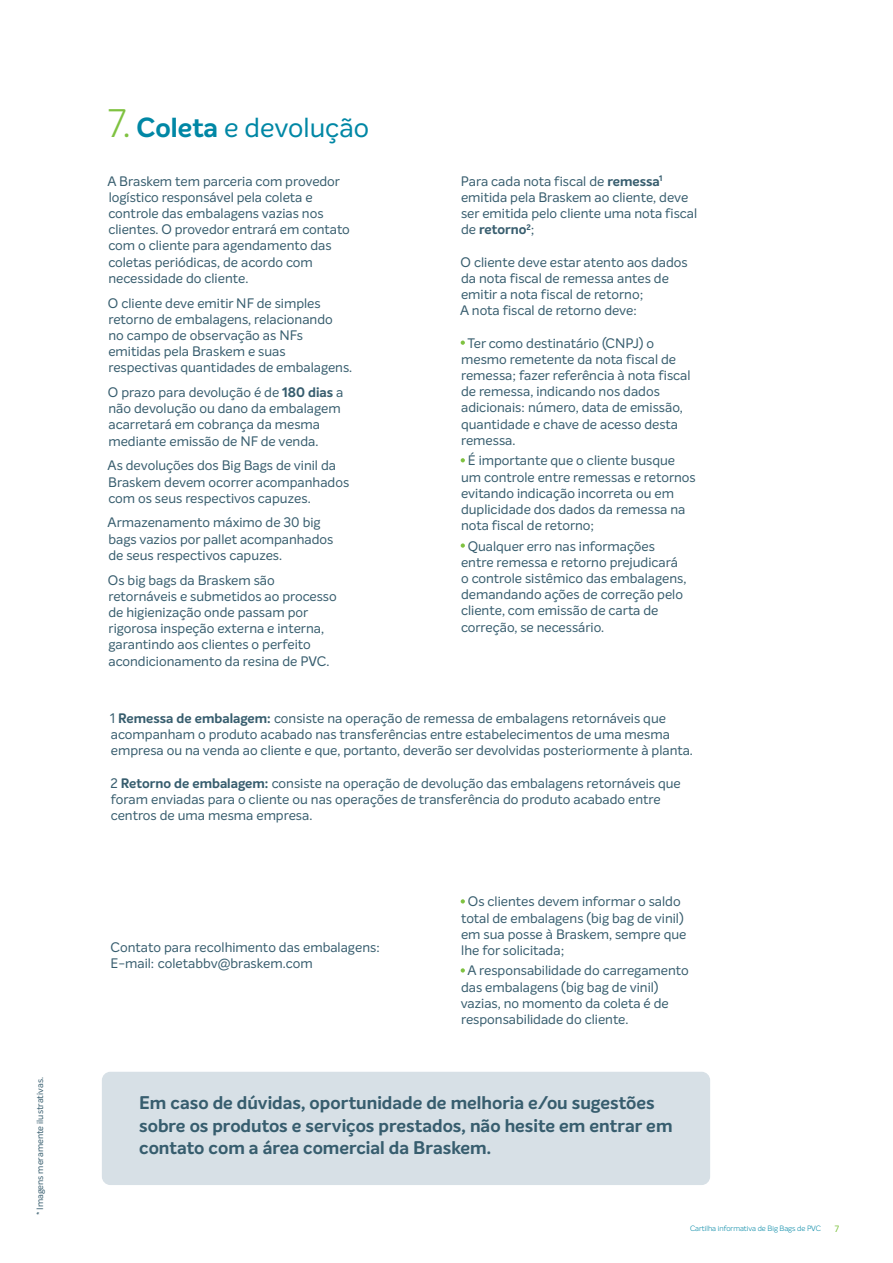
<style>
.page{position:relative;width:893px;height:1263px;background:#fff}
.page>*{position:absolute;margin:0;border:0;box-sizing:border-box;transform-origin:0 0}
.t1{font:27px "Intelo";color:#0087a5}
.t2{font:700 18px/22.5px "Intelo";color:#375d6e}
.t3{font:13.5px/16.2px "Intelo";color:#375d6e}
.t4{font:9px "Intelo";color:#375d6e}
.t5{font:9px "Intelo";color:#7fc241}
.t6{font:300 7.5px "Intelo";color:#0087a5}
.s1{font-weight:300;font-size:39px;color:#7fc241}
.s2{font-weight:700}
</style>
<div class="page">
<div style="left:102px;top:1072px;width:608px;height:113px;background:#d7e0e6;border-radius:9px"></div>
<svg style="left:461px;top:341px;width:4px;height:4px"></svg>
<svg style="left:461px;top:458px;width:4px;height:4px"></svg>
<svg style="left:461px;top:543px;width:4px;height:5px"></svg>
<svg style="left:461px;top:899px;width:4px;height:5px"></svg>
<svg style="left:461px;top:968px;width:4px;height:5px"></svg>
<p class="t4" style="left:36px;top:1215px;width:140px;rotate:-90deg">* Imagens meramente ilustrativas.</p>
<h1 class="t1" style="left:108px;top:116px;width:263px"><span class="s1">7.</span> <span class="s2">Coleta</span> e devolução</h1>
<p class="t3" style="left:108px;top:174px;width:244px">A Braskem tem parceria com provedor logístico responsável pela coleta e controle das embalagens vazias nos clientes. O provedor entrará em contato com o cliente para agendamento das coletas periódicas, de acordo com necessidade do cliente.</p>
<p class="t3" style="left:108px;top:296px;width:246px">O cliente deve emitir NF de simples retorno de embalagens, relacionando<br>no campo de observação as NFs emitidas pela Braskem e suas respectivas quantidades de embalagens.</p>
<p class="t3" style="left:108px;top:385px;width:237px">O prazo para devolução é de <span class="s2">180 dias</span> a não devolução ou dano da embalagem acarretará em cobrança da mesma mediante emissão de NF de venda.</p>
<p class="t3" style="left:108px;top:458px;width:243px">As devoluções dos Big Bags de vinil da<br>Braskem devem ocorrer acompanhados com os seus respectivos capuzes.</p>
<p class="t3" style="left:108px;top:516px;width:227px">Armazenamento máximo de 30 big bags vazios por pallet acompanhados de seus respectivos capuzes.</p>
<p class="t3" style="left:108px;top:573px;width:230px">Os big bags da Braskem são retornáveis e submetidos ao processo de higienização onde passam por rigorosa inspeção externa e interna, garantindo aos clientes o perfeito acondicionamento da resina de PVC.</p>
<p class="t3" style="left:461px;top:174px;width:238px">Para cada nota fiscal de <span class="s2">remessa</span><sup>1 </sup>emitida pela Braskem ao cliente, deve ser emitida pelo cliente uma nota fiscal de <span class="s2">retorno</span><sup>2</sup>;</p>
<p class="t3" style="left:460px;top:255px;width:229px">O cliente deve estar atento aos dados da nota fiscal de remessa antes de emitir a nota fiscal de retorno;<br>A nota fiscal de retorno deve:</p>
<p class="t3" style="left:461px;top:336px;width:231px;text-indent:6px">Ter como destinatário (CNPJ) o mesmo remetente da nota fiscal de remessa; fazer referência à nota fiscal de remessa, indicando nos dados adicionais: número, data de emissão, quantidade e chave de acesso desta remessa.</p>
<p class="t3" style="left:461px;top:453px;width:236px;text-indent:7px">É importante que o cliente busque um controle entre remessas e retornos evitando indicação incorreta ou em duplicidade dos dados da remessa na nota fiscal de retorno;</p>
<p class="t3" style="left:461px;top:539px;width:227px;text-indent:7px">Qualquer erro nas informações entre remessa e retorno prejudicará o controle sistêmico das embalagens, demandando ações de correção pelo cliente, com emissão de carta de correção, se necessário.</p>
<p class="t3" style="left:110px;top:711px;width:584px">1 <span class="s2">Remessa de embalagem:</span> consiste na operação de remessa de embalagens retornáveis que acompanham o produto acabado nas transferências entre estabelecimentos de uma mesma empresa ou na venda ao cliente e que, portanto, deverão ser devolvidas posteriormente à planta.</p>
<p class="t3" style="left:110px;top:776px;width:572px">2 <span class="s2">Retorno de embalagem:</span> consiste na operação de devolução das embalagens retornáveis que foram enviadas para o cliente ou nas operações de transferência do produto acabado entre centros de uma mesma empresa.</p>
<p class="t3" style="left:111px;top:940px;width:271px">Contato para recolhimento das embalagens:<br>E-mail: coletabbv@braskem.com</p>
<p class="t3" style="left:461px;top:895px;width:227px;text-indent:7px">Os clientes devem informar o saldo total de embalagens (big bag de vinil) em sua posse à Braskem, sempre que lhe for solicitada;</p>
<p class="t3" style="left:461px;top:964px;width:230px;text-indent:7px">A responsabilidade do carregamento das embalagens (big bag de vinil) vazias, no momento da coleta é de responsabilidade do cliente.</p>
<h2 class="t2" style="left:139px;top:1093px;width:535px">Em caso de dúvidas, oportunidade de melhoria e/ou sugestões sobre os produtos e serviços prestados, não hesite em entrar em contato com a área comercial da Braskem.</h2>
<p class="t6" style="left:690px;top:1225px;width:133px">Cartilha informativa de Big Bags de PVC</p>
<p class="t5" style="left:835px;top:1225px;width:6px">7</p>
</div>
